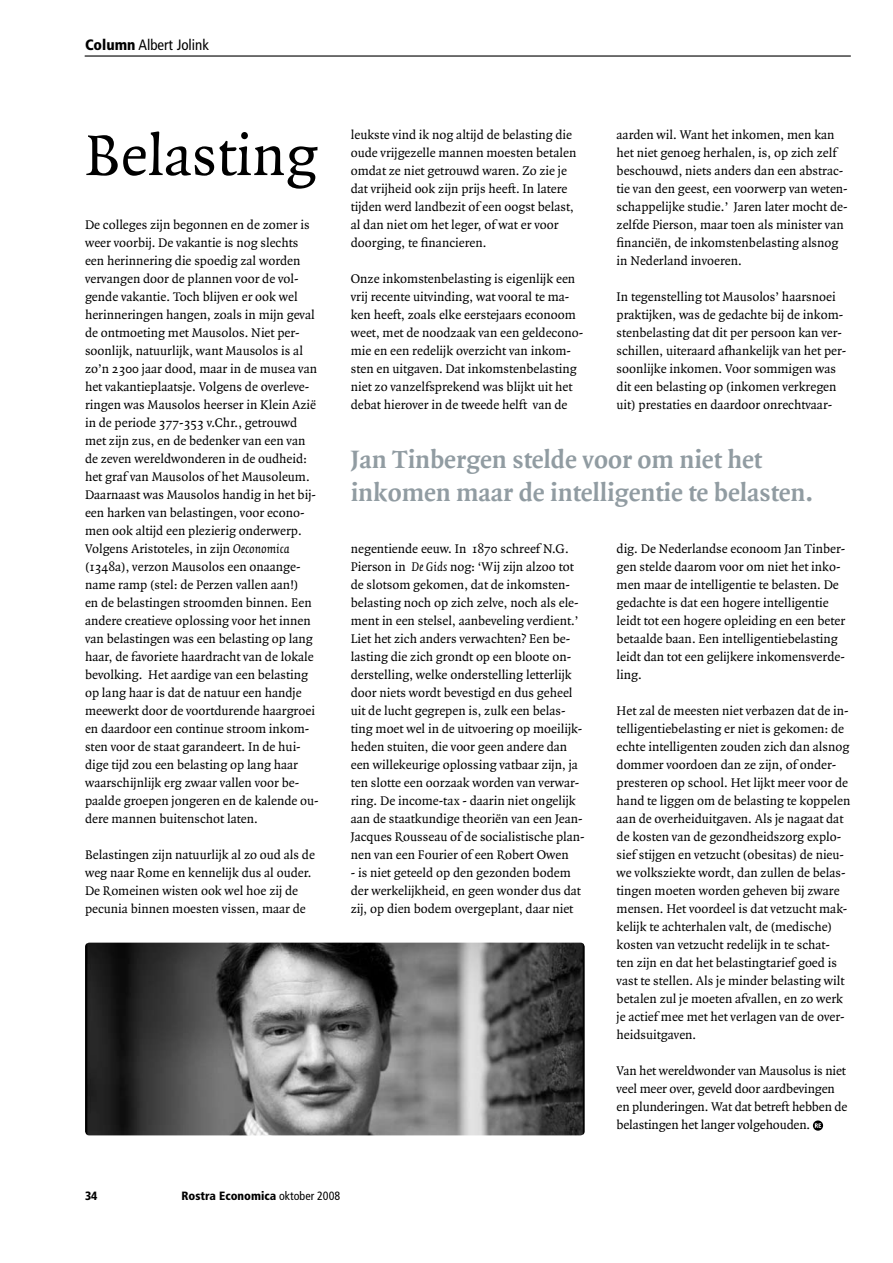
<style>
.page{position:relative;width:893px;height:1263px;background:#fff}
.page>*{position:absolute;margin:0;border:0;box-sizing:border-box;transform-origin:0 0}
.t1{font:61.5px "Quadraat";color:#000}
.t2{font:700 27px/33px "Quadraat";color:#919ca2}
.t3{font:condensed 15px "Frutiger";color:#000}
.t4{font:13.5px/18px "Quadraat";color:#000}
.t5{font:900 condensed 12px "Frutiger";color:#000}
.s1{font-weight:900}
.s2{font-style:italic}
.s3{font-weight:400}
</style>
<div class="page">
<hr style="left:85px;top:55px;width:765px;height:2px;background:#000">
<svg style="left:813px;top:1120px;width:10px;height:11px"></svg>
<svg style="left:815px;top:1123px;width:6px;height:5px"></svg>
<img style="left:85px;top:943px;width:500px;height:192px">
<p class="t3" style="left:85px;top:36px;width:126px"><span class="s1">Column</span> Albert Jolink</p>
<h1 class="t1" style="left:85px;top:124px;width:234px">Belasting</h1>
<p class="t4" style="left:85px;top:216px;width:235px">De colleges zijn begonnen en de zomer is weer voorbij. De vakantie is nog slechts een herinnering die spoedig zal worden vervangen door de plannen voor de vol&shy;gende vakantie. Toch blijven er ook wel herinneringen hangen, zoals in mijn geval de ontmoeting met Mausolos. Niet per&shy;soonlijk, natuurlijk, want Mausolos is al zo’n 2300 jaar dood, maar in de musea van het vakantieplaatsje. Volgens de overleve&shy;ringen was Mausolos heerser in Klein Azië in de periode 377-353 v.Chr., getrouwd met zijn zus, en de bedenker van een van de zeven wereldwonderen in de oudheid: het graf van Mausolos of het Mausoleum.<br>Daarnaast was Mausolos handig in het bij&shy;een harken van belastingen, voor econo&shy;men ook altijd een plezierig onderwerp.<br>Volgens Aristoteles, in zijn <span class="s2">Oeconomica </span>(1348a), verzon Mausolos een onaange&shy;name ramp (stel: de Perzen vallen aan!)<br>en de belastingen stroomden binnen. Een andere creatieve oplossing voor het innen van belastingen was een belasting op lang haar, de favoriete haardracht van de lokale bevolking. Het aardige van een belasting op lang haar is dat de natuur een handje meewerkt door de voortdurende haargroei en daardoor een continue stroom inkom&shy;sten voor de staat garandeert. In de hui&shy;dige tijd zou een belasting op lang haar waarschijnlijk erg zwaar vallen voor be&shy;paalde groepen jongeren en de kalende ou&shy;dere mannen buitenschot laten.</p>
<p class="t4" style="left:85px;top:846px;width:231px">Belastingen zijn natuurlijk al zo oud als de weg naar Rome en kennelijk dus al ouder.<br>De Romeinen wisten ook wel hoe zij de pecunia binnen moesten vissen, maar de</p>
<p class="t4" style="left:351px;top:126px;width:227px">leukste vind ik nog altijd de belasting die oude vrijgezelle mannen moesten betalen omdat ze niet getrouwd waren. Zo zie je dat vrijheid ook zijn prijs heeft. In latere tijden werd landbezit of een oogst belast, al dan niet om het leger, of wat er voor doorging, te financieren.</p>
<p class="t4" style="left:351px;top:270px;width:234px">Onze inkomstenbelasting is eigenlijk een vrij recente uitvinding, wat vooral te ma&shy;ken heeft, zoals elke eerstejaars econoom weet, met de noodzaak van een geldecono&shy;mie en een redelijk overzicht van inkom&shy;sten en uitgaven. Dat inkomstenbelasting niet zo vanzelfsprekend was blijkt uit het debat hierover in de tweede helft van de</p>
<p class="t4" style="left:617px;top:126px;width:233px">aarden wil. Want het inkomen, men kan het niet genoeg herhalen, is, op zich zelf beschouwd, niets anders dan een abstrac&shy;tie van den geest, een voorwerp van weten&shy;schappelijke studie.’ Jaren later mocht de&shy;zelfde Pierson, maar toen als minister van financiën, de inkomstenbelasting alsnog in Nederland invoeren.</p>
<p class="t4" style="left:617px;top:288px;width:231px">In tegenstelling tot Mausolos’ haarsnoei praktijken, was de gedachte bij de inkom&shy;stenbelasting dat dit per persoon kan ver&shy;schillen, uiteraard afhankelijk van het per&shy;soonlijke inkomen. Voor sommigen was dit een belasting op (inkomen verkregen uit) prestaties en daardoor onrechtvaar-</p>
<h2 class="t2" style="left:351px;top:443px;width:464px">Jan Tinbergen stelde voor om niet het inkomen maar de intelligentie te belasten.</h2>
<p class="t4" style="left:351px;top:540px;width:235px">negentiende eeuw. In 1870 schreef N.G.<br>Pierson in <span class="s2">De Gids</span> nog: ‘Wij zijn alzoo tot de slotsom gekomen, dat de inkomsten&shy;belasting noch op zich zelve, noch als ele&shy;ment in een stelsel, aanbeveling verdient.’ Liet het zich anders verwachten? Een be&shy;lasting die zich grondt op een bloote on&shy;derstelling, welke onderstelling letterlijk door niets wordt bevestigd en dus geheel uit de lucht gegrepen is, zulk een belas&shy;ting moet wel in de uitvoering op moeilijk&shy;heden stuiten, die voor geen andere dan een willekeurige oplossing vatbaar zijn, ja ten slotte een oorzaak worden van verwar&shy;ring. De income-tax - daarin niet ongelijk aan de staatkundige theoriën van een Jean-Jacques Rousseau of de socialistische plan&shy;nen van een Fourier of een Robert Owen</p>
<p class="t4" style="left:351px;top:864px;width:232px">- is niet geteeld op den gezonden bodem der werkelijkheid, en geen wonder dus dat zij, op dien bodem overgeplant, daar niet</p>
<p class="t4" style="left:617px;top:540px;width:230px">dig. De Nederlandse econoom Jan Tinber&shy;gen stelde daarom voor om niet het inko&shy;men maar de intelligentie te belasten. De gedachte is dat een hogere intelligentie leidt tot een hogere opleiding en een beter betaalde baan. Een intelligentiebelasting leidt dan tot een gelijkere inkomensverde&shy;ling.</p>
<p class="t4" style="left:617px;top:702px;width:235px">Het zal de meesten niet verbazen dat de in&shy;telligentiebelasting er niet is gekomen: de echte intelligenten zouden zich dan alsnog dommer voordoen dan ze zijn, of onder&shy;presteren op school. Het lijkt meer voor de hand te liggen om de belasting te koppelen aan de overheiduitgaven. Als je nagaat dat de kosten van de gezondheidszorg explo&shy;sief stijgen en vetzucht (obesitas) de nieu&shy;we volksziekte wordt, dan zullen de belas&shy;tingen moeten worden geheven bij zware mensen. Het voordeel is dat vetzucht mak&shy;kelijk te achterhalen valt, de (medische) kosten van vetzucht redelijk in te schat&shy;ten zijn en dat het belastingtarief goed is vast te stellen. Als je minder belasting wilt betalen zul je moeten afvallen, en zo werk je actief mee met het verlagen van de over&shy;heidsuitgaven.</p>
<p class="t4" style="left:617px;top:1062px;width:232px">Van het wereldwonder van Mausolus is niet veel meer over, geveld door aardbevingen en plunderingen. Wat dat betreft hebben de belastingen het langer volgehouden.</p>
<p class="t5" style="left:85px;top:1188px;width:14px">34</p>
<p class="t5" style="left:181px;top:1188px;width:160px">Rostra Economica <span class="s3">oktober 2008</span></p>
</div>
